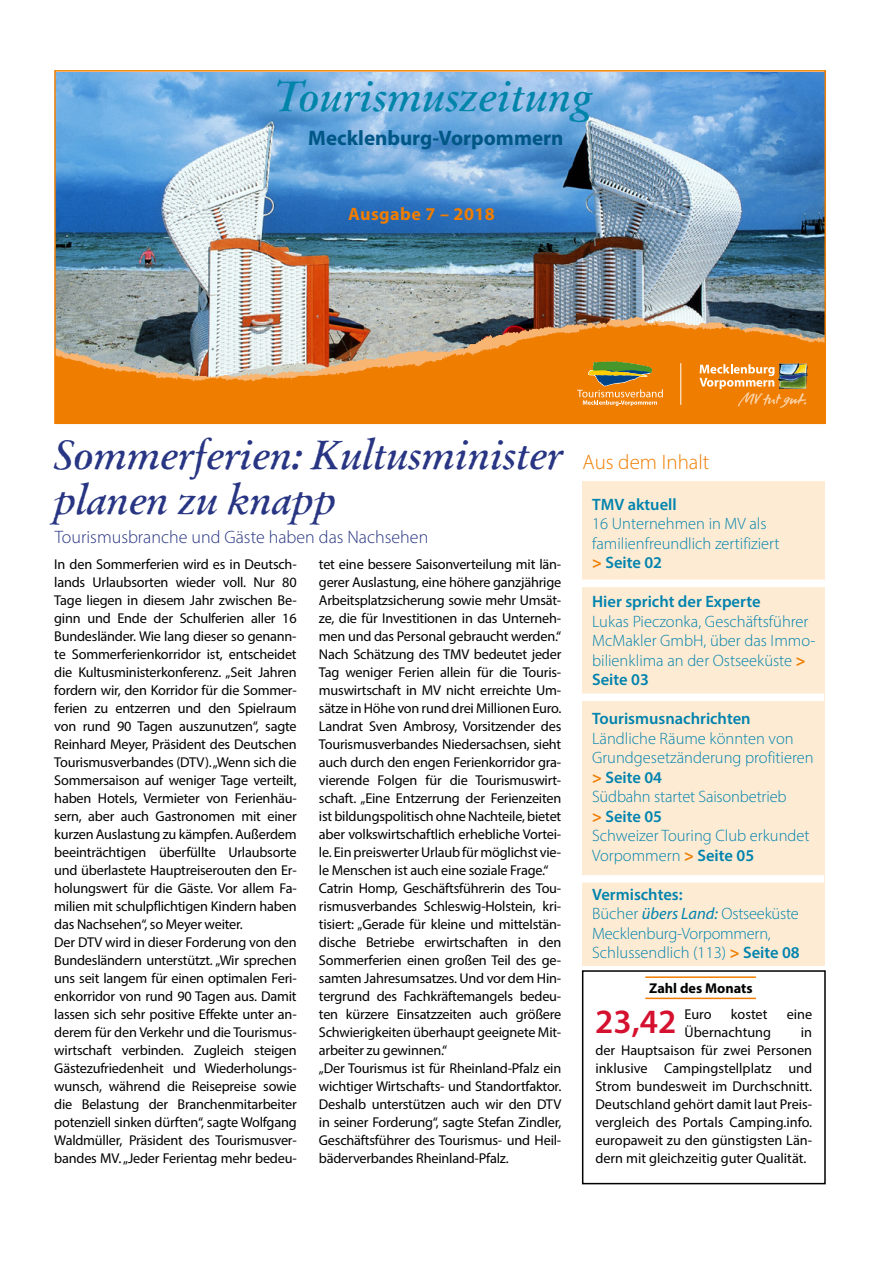
<style>
.page{position:relative;width:893px;height:1263px;background:#fff}
.page>*{position:absolute;margin:0;border:0;box-sizing:border-box;transform-origin:0 0}
.t1{font:italic 700 42px "Garamond Rough";color:#0084a9}
.t2{font:italic 700 40.5px/45px "Garamond Rough";letter-spacing:-.01em;color:#283583}
.t3{font:600 34.2px "Myriad Pro";color:#d51130}
.t4{font:700 21px "Myriad Pro";color:#005685}
.t5{font:300 21px "Myriad Pro";color:#ef7d00}
.t6{font:300 18px "Myriad Pro";color:#283583}
.t7{font:700 18px "Myriad Pro";letter-spacing:.025em;color:#ef7d00}
.t8{font:300 16.5px/19.5px "Myriad Pro";color:#0083ae}
.t9{font:600 16.5px "Myriad Pro";color:#0083ae}
.t10{font:14.25px/18px "Myriad Pro";letter-spacing:-.015em;color:#000}
.t11{font:700 14.25px "Myriad Pro";color:#000}
.s1{font-weight:700;color:#ef7d00}
.s2{font-weight:600}
.s3{font-weight:400;font-style:italic}
</style>
<div class="page">
<img style="left:57px;top:73px;width:766px;height:244px">
<div style="left:582px;top:970px;width:244px;height:214px;border:2px solid #000"></div>
<div style="left:583px;top:481px;width:242px;height:484px;background:#feebd3"></div>
<div style="left:577px;top:693px;width:247px;height:8px;background:#fff"></div>
<img style="left:57px;top:317px;width:766px;height:5px">
<img style="left:57px;top:322px;width:766px;height:99px">
<hr style="left:680px;top:363px;width:1px;height:42px;background:#fff">
<svg style="left:577px;top:362px;width:85px;height:44px;background:#c68c2d"></svg>
<svg style="left:699px;top:362px;width:107px;height:46px;background:#e09337"></svg>
<hr style="left:645px;top:976px;width:111px;height:2px;background:#ef7d00">
<hr style="left:645px;top:997px;width:111px;height:2px;background:#ef7d00">
<div style="left:582px;top:580px;width:247px;height:7px;background:#fff"></div>
<div style="left:577px;top:875px;width:247px;height:7px;background:#fff"></div>
<div style="left:54px;top:70px;width:772px;height:354px;border:2px solid #ef7d00"></div>
<h1 class="t1" style="left:274px;top:71px;width:320px">Tourismuszeitung</h1>
<h3 class="t4" style="left:308px;top:124px;width:257px">Mecklenburg-Vorpommern</h3>
<p class="t7" style="left:348px;top:202px;width:148px">Ausgabe 7 – 2018</p>
<h2 class="t2" style="left:54px;top:432px;width:510px">Sommerferien: Kultusminister planen zu knapp</h2>
<p class="t6" style="left:55px;top:526px;width:375px">Tourismusbranche und Gäste haben das Nachsehen</p>
<p class="t10" style="left:54px;top:555px;width:244px">In den Sommerferien wird es in Deutsch&shy;lands Urlaubsorten wieder voll. Nur 80<br>Tage liegen in diesem Jahr zwischen Be&shy;ginn und Ende der Schulferien aller 16<br>Bundesländer. Wie lang dieser so genann&shy;te Sommerferienkorridor ist, entscheidet die Kultusministerkonferenz. „Seit Jahren fordern wir, den Korridor für die Sommer&shy;ferien zu entzerren und den Spielraum von rund 90 Tagen auszunutzen“, sagte Reinhard Meyer, Präsident des Deutschen Tourismusverbandes (DTV). „Wenn sich die Sommersaison auf weniger Tage verteilt, haben Hotels, Vermieter von Ferienhäu&shy;sern, aber auch Gastronomen mit einer kurzen Auslastung zu kämpfen. Außerdem beeinträchtigen überfüllte Urlaubsorte und überlastete Hauptreiserouten den Er&shy;holungswert für die Gäste. Vor allem Fa&shy;milien mit schulpflichtigen Kindern haben das Nachsehen“, so Meyer weiter.<br>Der DTV wird in dieser Forderung von den Bundesländern unterstützt. „Wir sprechen uns seit langem für einen optimalen Feri&shy;enkorridor von rund 90 Tagen aus. Damit lassen sich sehr positive Effekte unter an&shy;derem für den Verkehr und die Tourismus&shy;wirtschaft verbinden. Zugleich steigen Gästezufriedenheit und Wiederholungs&shy;wunsch, während die Reisepreise sowie die Belastung der Branchenmitarbeiter potenziell sinken dürften“, sagte Wolfgang Waldmüller, Präsident des Tourismusver&shy;bandes MV. „Jeder Ferientag mehr bedeu-</p>
<p class="t10" style="left:319px;top:555px;width:244px">tet eine bessere Saisonverteilung mit län&shy;gerer Auslastung, eine höhere ganzjährige Arbeitsplatzsicherung sowie mehr Umsät&shy;ze, die für Investitionen in das Unterneh&shy;men und das Personal gebraucht werden.“ Nach Schätzung des TMV bedeutet jeder Tag weniger Ferien allein für die Touris&shy;muswirtschaft in MV nicht erreichte Um&shy;sätze in Höhe von rund drei Millionen Euro.<br>Landrat Sven Ambrosy, Vorsitzender des Tourismusverbandes Niedersachsen, sieht auch durch den engen Ferienkorridor gra&shy;vierende Folgen für die Tourismuswirt&shy;schaft. „Eine Entzerrung der Ferienzeiten ist bildungspolitisch ohne Nachteile, bietet aber volkswirtschaftlich erhebliche Vortei&shy;le. Ein preiswerter Urlaub für möglichst vie&shy;le Menschen ist auch eine soziale Frage.“ Catrin Homp, Geschäftsführerin des Tou&shy;rismusverbandes Schleswig-Holstein, kri&shy;tisiert: „Gerade für kleine und mittelstän&shy;dische Betriebe erwirtschaften in den Sommerferien einen großen Teil des ge&shy;samten Jahresumsatzes. Und vor dem Hin&shy;tergrund des Fachkräftemangels bedeu&shy;ten kürzere Einsatzzeiten auch größere Schwierigkeiten überhaupt geeignete Mit&shy;arbeiter zu gewinnen.“<br>„Der Tourismus ist für Rheinland-Pfalz ein wichtiger Wirtschafts- und Standortfaktor.<br>Deshalb unterstützen auch wir den DTV in seiner Forderung“, sagte Stefan Zindler, Geschäftsführer des Tourismus- und Heil&shy;bäderverbandes Rheinland-Pfalz.</p>
<h3 class="t5" style="left:583px;top:450px;width:128px">Aus dem Inhalt</h3>
<p class="t9" style="left:592px;top:494px;width:86px">TMV aktuell</p>
<p class="t8" style="left:592px;top:514px;width:189px">16 Unternehmen in MV als familienfreundlich zertifiziert <span class="s1">&gt;</span> <span class="s2">Seite 02</span></p>
<p class="t9" style="left:592px;top:591px;width:170px">Hier spricht der Experte</p>
<p class="t8" style="left:592px;top:611px;width:225px">Lukas Pieczonka, Geschäftsführer<br>McMakler GmbH, über das Immo&shy;bilienklima an der Ostseeküste <span class="s1">&gt;<br></span><span class="s2">Seite 03</span></p>
<p class="t9" style="left:592px;top:708px;width:160px">Tourismusnachrichten</p>
<p class="t8" style="left:592px;top:728px;width:223px">Ländliche Räume könnten von<br>Grundgesetzänderung profitieren <span class="s1">&gt;</span> <span class="s2">Seite 04<br></span>Südbahn startet Saisonbetrieb<br><span class="s1">&gt;</span> <span class="s2">Seite 05<br></span>Schweizer Touring Club erkundet<br>Vorpommern <span class="s1">&gt;</span> <span class="s2">Seite 05</span></p>
<p class="t8" style="left:592px;top:884px;width:209px"><span class="s2">Vermischtes:<br></span>Bücher <span class="s3">übers Land:</span> Ostseeküste<br>Mecklenburg-Vorpommern,<br>Schlussendlich (113) <span class="s1">&gt;</span> <span class="s2">Seite 08</span></p>
<p class="t11" style="left:649px;top:979px;width:105px">Zahl des Monats</p>
<h3 class="t3" style="left:595px;top:999px;width:83px">23,42</h3>
<p class="t10" style="left:684px;top:1005px;width:29px">Euro</p>
<p class="t10" style="left:731px;top:1005px;width:38px">kostet</p>
<p class="t10" style="left:787px;top:1005px;width:27px">eine</p>
<p class="t10" style="left:684px;top:1023px;width:88px">Übernachtung</p>
<p class="t10" style="left:595px;top:1023px;width:218px;text-align:justify;text-indent:206px">in der Hauptsaison für zwei Personen inklusive Campingstellplatz und Strom bundesweit im Durchschnitt.<br>Deutschland gehört damit laut Preis&shy;vergleich des Portals Camping.info. europaweit zu den günstigsten Län&shy;dern mit gleichzeitig guter Qualität.</p>
</div>
